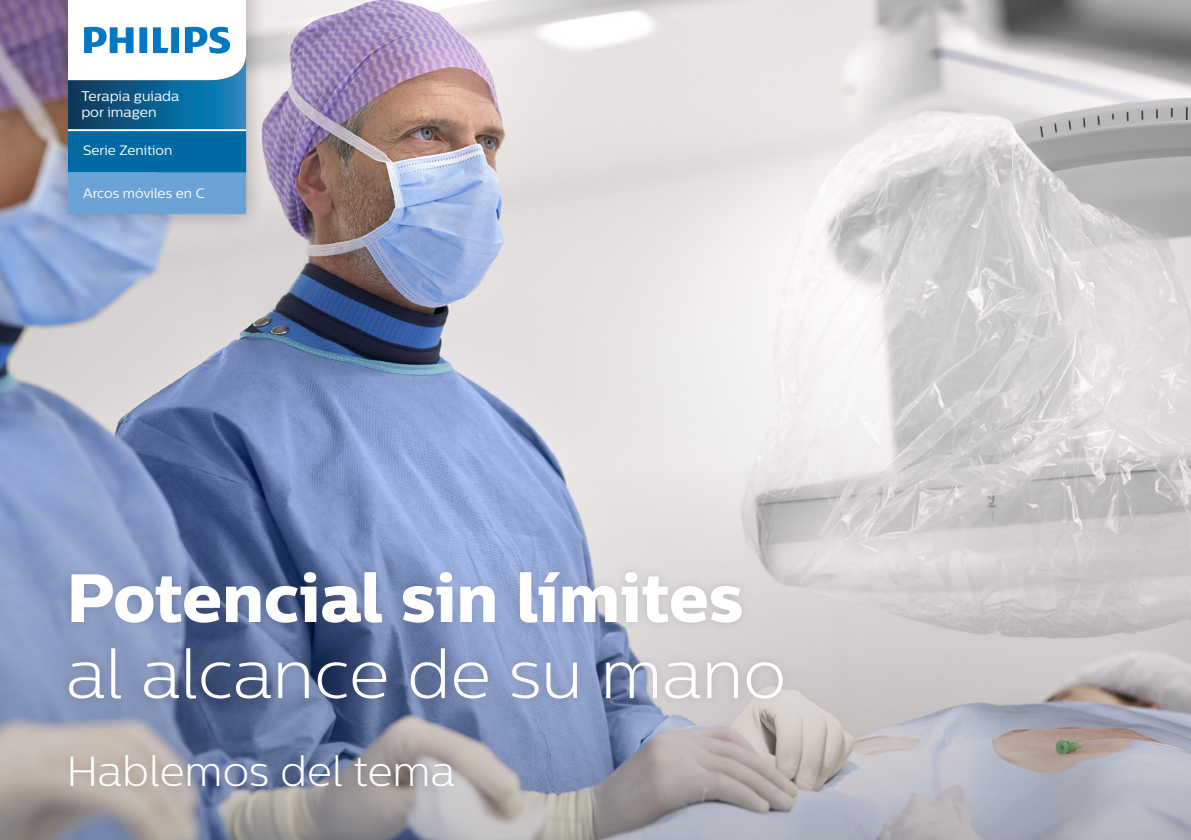
<style>
.page{position:relative;width:1191px;height:840px;background:#fff}
.page>*{position:absolute;margin:0;border:0;box-sizing:border-box;transform-origin:0 0}
._05_Main_Heading_Med{font:68px/76px "Centrale Sans X Bold";color:#fff}
._05_Main_Heading_Med-2{font:300 42px "Centrale Sans";color:#fff}
._05_Main_Heading_Sma{font:14px/16px "Centrale Sans";color:#fff}
._05_Main_Heading_Sma-2{font:13.6px "Centrale Sans";color:#fff}
.s1{font-family:"Centrale Sans";font-weight:300}
</style>
<div class="page">
<img style="left:0;top:0;width:1191px;height:465px">
<svg style="left:0;top:465px;width:1191px;height:374px;background:#acafbd"></svg>
<div style="left:60px;top:563px;width:731px;height:144px;background:#231f20;opacity:.15"></div>
<div style="left:61px;top:746px;width:401px;height:50px;background:#231f20;opacity:.15"></div>
<div style="left:49px;top:0;width:216px;height:234px;background:#231f20;opacity:.35"></div>
<svg style="left:68px;top:0;width:178px;height:214px"></svg>
<hr style="left:68px;top:129px;width:178px;height:2px;background:#fff">
<p class="_05_Main_Heading_Sma" style="left:81px;top:87px;width:99px">Terapia guiada por imagen</p>
<p class="_05_Main_Heading_Sma-2" style="left:83px;top:143px;width:91px">Serie Zenition</p>
<p class="_05_Main_Heading_Sma-2" style="left:83px;top:186px;width:123px">Arcos móviles en C</p>
<p class="_05_Main_Heading_Med" style="left:66px;top:558px;width:721px">Potencial sin límites <span class="s1">al alcance de su mano</span></p>
<p class="_05_Main_Heading_Med-2" style="left:66px;top:747px;width:390px">Hablemos del tema</p>
</div>
